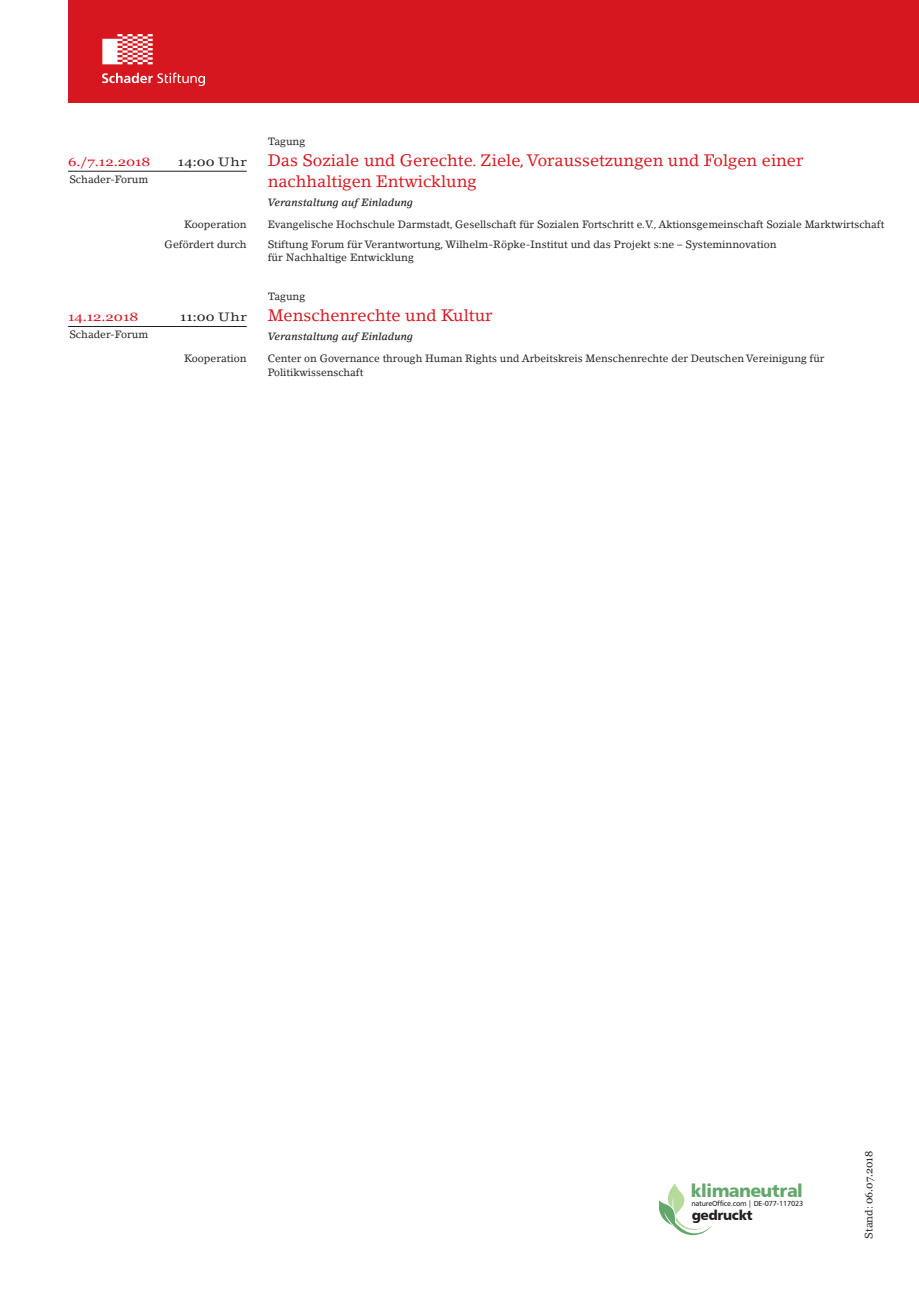
<style>
.page{position:relative;width:919px;height:1289px;background:#fff}
.page>*{position:absolute;margin:0;border:0;box-sizing:border-box;transform-origin:0 0}
.t1{font:18px "Humanist 777 BT Black B";letter-spacing:-.03em;color:#63a76c}
.t2{font:16.5px "Lino Letter Std";color:#d7171f}
.t3{font:13.8px "Humanist 777 BT Black B";letter-spacing:-.03em;color:#231f20}
.t4{font:12px "Georgia";color:#d7171f;scale:1.24 1}
.t5{font:12px "Georgia";letter-spacing:.015em;color:#231f20;scale:1.2 1}
.t6{font:10.5px "Lino Letter Std";color:#231f20}
.t7{font:italic 500 10.5px "Lino Letter Std";color:#231f20}
.t8{font:10.5px "Georgia";color:#231f20}
.t9{font:7.35px "Humanist 777 BT Roman B";letter-spacing:-.03em;color:#231f20}
.s1{font-family:"Lino Letter Std"}
</style>
<div class="page">
<div style="left:68px;top:0;width:850px;height:102px;background:#d7171f"></div>
<img style="left:102px;top:34px;width:102px;height:51px">
<hr style="left:68px;top:171px;width:179px;height:1px;background:#231f20">
<hr style="left:68px;top:326px;width:179px;height:1px;background:#231f20">
<svg style="left:659px;top:1183px;width:53px;height:52px"></svg>
<p class="t6" style="left:268px;top:135px;width:39px">Tagung</p>
<p class="t4" style="left:68px;top:155px;width:68px">6./7.12.2018</p>
<p class="t5" style="left:178px;top:155px;width:59px">14:00 <span class="s1">Uhr</span></p>
<p class="t2" style="left:268px;top:150px;width:537px">Das Soziale und Gerechte. Ziele, Voraussetzungen und Folgen einer</p>
<p class="t2" style="left:268px;top:171px;width:210px">nachhaltigen Entwicklung</p>
<p class="t7" style="left:268px;top:196px;width:147px">Veranstaltung auf Einladung</p>
<p class="t6" style="left:184px;top:218px;width:64px">Kooperation</p>
<p class="t6" style="left:268px;top:218px;width:618px">Evangelische Hochschule Darmstadt, Gesellschaft für Sozialen Fortschritt e.V., Aktionsgemeinschaft Soziale Marktwirtschaft</p>
<p class="t6" style="left:164px;top:237px;width:84px">Gefördert durch</p>
<p class="t6" style="left:268px;top:237px;width:510px">Stiftung Forum für Verantwortung, Wilhelm-Röpke-Institut und das Projekt s:ne – Systeminnovation</p>
<p class="t6" style="left:268px;top:251px;width:148px">für Nachhaltige Entwicklung</p>
<p class="t6" style="left:268px;top:290px;width:39px">Tagung</p>
<p class="t4" style="left:68px;top:310px;width:58px">14.12.2018</p>
<p class="t5" style="left:180px;top:310px;width:57px">11:00 <span class="s1">Uhr</span></p>
<p class="t2" style="left:268px;top:306px;width:226px">Menschenrechte und Kultur</p>
<p class="t7" style="left:268px;top:330px;width:147px">Veranstaltung auf Einladung</p>
<p class="t6" style="left:184px;top:352px;width:64px">Kooperation</p>
<p class="t6" style="left:268px;top:352px;width:558px">Center on Governance through Human Rights und Arbeitskreis Menschenrechte der Deutschen Vereinigung für</p>
<p class="t6" style="left:268px;top:366px;width:97px">Politikwissenschaft</p>
<p class="t6" style="left:69px;top:173px;width:80px">Schader-Forum</p>
<p class="t6" style="left:69px;top:328px;width:80px">Schader-Forum</p>
<p class="t1" style="left:691px;top:1178px;width:113px">klimaneutral</p>
<p class="t9" style="left:691px;top:1199px;width:113px">natureOffice.com | DE-077-117023</p>
<p class="t3" style="left:691px;top:1206px;width:62px">gedruckt</p>
<p class="t8" style="left:862px;top:1238px;width:89px;rotate:-90deg"><span class="s1">Stand:</span> 06.07.2018</p>
</div>
